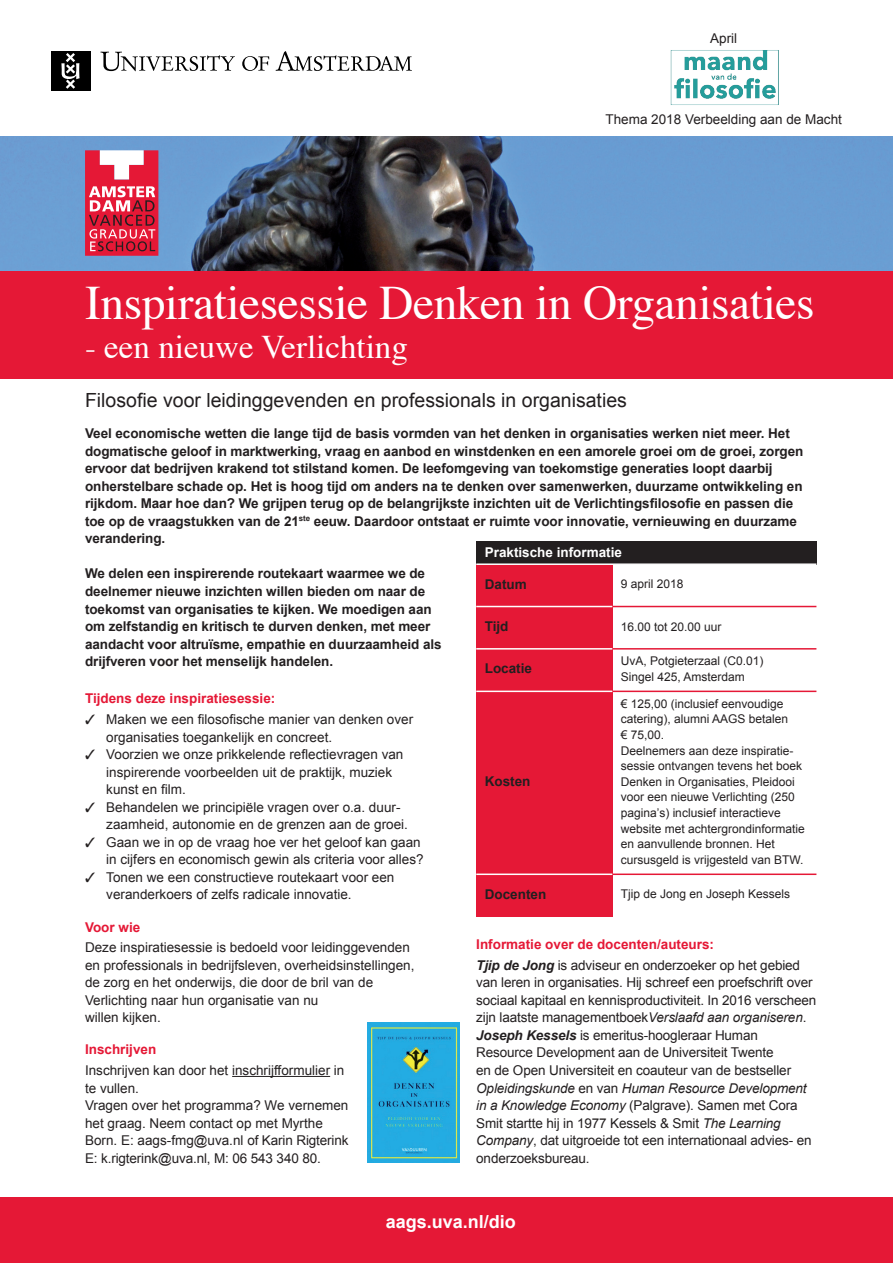
<style>
.page{position:relative;width:893px;height:1263px;background:#fff}
.page>*{position:absolute;margin:0;border:0;box-sizing:border-box;transform-origin:0 0}
.t1{font:48px "Times";letter-spacing:-.01em;color:#fff}
.t2{font:33px "Times";color:#fff}
.t3{font:19.5px "Arial";color:#231f20}
.t4{font:700 18px "Arial";color:#fff}
.t5{font:13.5px/17.5px "Arial";color:#231f20}
.t6{font:700 13.5px/17.5px "Arial";letter-spacing:-.005em;color:#231f20}
.t7{font:700 13.5px "Arial";color:#e51836}
.t8{font:700 13.5px "Arial";color:#fff}
.t9{font:12px/15.6px "Arial";color:#231f20}
.s1{font-weight:700;font-style:italic}
.s2{font-style:italic}
</style>
<div class="page">
<div style="left:0;top:270px;width:893px;height:108px;background:#e51836"></div>
<div style="left:0;top:1197px;width:893px;height:66px;background:#e51836"></div>
<img style="left:0;top:136px;width:893px;height:134px">
<svg style="left:85px;top:150px;width:73px;height:106px"></svg>
<div style="left:51px;top:52px;width:39px;height:39px;background:#000"></div>
<svg style="left:61px;top:53px;width:19px;height:36px"></svg>
<svg style="left:276px;top:51px;width:136px;height:20px"></svg>
<svg style="left:242px;top:56px;width:27px;height:15px"></svg>
<svg style="left:101px;top:52px;width:134px;height:19px"></svg>
<hr style="left:232px;top:1076px;width:98px;height:1px;background:#231f20">
<div style="left:476px;top:541px;width:340px;height:23px;background:#231f20"></div>
<div style="left:476px;top:564px;width:136px;height:42px;background:#e51836"></div>
<div style="left:476px;top:606px;width:136px;height:43px;background:#e51836"></div>
<div style="left:476px;top:649px;width:136px;height:42px;background:#e51836"></div>
<div style="left:476px;top:691px;width:136px;height:183px;background:#e51836"></div>
<hr style="left:476px;top:563px;width:340px;height:2px;background:#fff">
<hr style="left:476px;top:606px;width:340px;height:1px;background:#e51836">
<hr style="left:476px;top:648px;width:340px;height:1px;background:#e51836">
<hr style="left:476px;top:691px;width:340px;height:1px;background:#e51836">
<hr style="left:476px;top:606px;width:136px;height:1px;background:#fff">
<hr style="left:476px;top:648px;width:136px;height:1px;background:#fff">
<hr style="left:476px;top:691px;width:136px;height:1px;background:#fff">
<div style="left:476px;top:874px;width:136px;height:43px;background:#e51836"></div>
<hr style="left:476px;top:873px;width:340px;height:2px;background:#e51836">
<hr style="left:476px;top:873px;width:136px;height:2px;background:#fff">
<img style="left:367px;top:1022px;width:92px;height:141px">
<img style="left:670px;top:50px;width:109px;height:55px">
<p class="t5" style="left:710px;top:30px;width:28px">April</p>
<p class="t5" style="left:605px;top:111px;width:238px">Thema 2018 Verbeelding aan de Macht</p>
<p class="t1" style="left:85px;top:258px;width:731px">Inspiratiesessie Denken in Organisaties</p>
<p class="t2" style="left:85px;top:316px;width:324px">- een nieuwe Verlichting</p>
<p class="t3" style="left:85px;top:387px;width:543px">Filosofie voor leidinggevenden en professionals in organisaties</p>
<p class="t6" style="left:85px;top:425px;width:720px">Veel economische wetten die lange tijd de basis vormden van het denken in organisaties werken niet meer. Het dogmatische geloof in marktwerking, vraag en aanbod en winstdenken en een amorele groei om de groei, zorgen ervoor dat bedrijven krakend tot stilstand komen. De leefomgeving van toekomstige generaties loopt daarbij onherstelbare schade op. Het is hoog tijd om anders na te denken over samenwerken, duurzame ontwikkeling en rijkdom. Maar hoe dan? We grijpen terug op de belangrijkste inzichten uit de Verlichtingsfilosofie en passen die toe op de vraagstukken van de 21<sup>ste</sup> eeuw. Daardoor ontstaat er ruimte voor innovatie, vernieuwing en duurzame verandering.</p>
<p class="t6" style="left:85px;top:565px;width:358px">We delen een inspirerende routekaart waarmee we de deelnemer nieuwe inzichten willen bieden om naar de toekomst van organisaties te kijken. We moedigen aan om zelfstandig en kritisch te durven denken, met meer aandacht voor altruïsme, empathie en duurzaamheid als drijfveren voor het menselijk handelen.</p>
<p class="t8" style="left:485px;top:544px;width:139px">Praktische informatie</p>
<p class="t6" style="left:485px;top:576px;width:43px">Datum</p>
<p class="t9" style="left:621px;top:576px;width:64px">9 april 2018</p>
<p class="t6" style="left:485px;top:618px;width:25px">Tijd</p>
<p class="t9" style="left:621px;top:619px;width:102px">16.00 tot 20.00 uur</p>
<p class="t6" style="left:485px;top:660px;width:49px">Locatie</p>
<p class="t9" style="left:621px;top:653px;width:144px">UvA, Potgieterzaal (C0.01)</p>
<p class="t9" style="left:621px;top:669px;width:126px">Singel 425, Amsterdam</p>
<p class="t7" style="left:85px;top:690px;width:192px">Tijdens deze inspiratiesessie:</p>
<p class="t5" style="left:106px;top:711px;width:308px;text-indent:-21px">✓ Maken we een filosofische manier van denken over organisaties toegankelijk en concreet.</p>
<p class="t5" style="left:106px;top:746px;width:299px;text-indent:-21px">✓ Voorzien we onze prikkelende reflectievragen van inspirerende voorbeelden uit de praktijk, muziek kunst en film.</p>
<p class="t5" style="left:106px;top:798px;width:303px;text-indent:-21px">✓ Behandelen we principiële vragen over o.a. duur&shy;zaamheid, autonomie en de grenzen aan de groei.</p>
<p class="t5" style="left:85px;top:833px;width:340px;text-align:right">✓ Gaan we in op de vraag hoe ver het geloof kan gaan in cijfers en economisch gewin als criteria voor alles?</p>
<p class="t5" style="left:106px;top:868px;width:290px;text-indent:-21px">✓ Tonen we een constructieve routekaart voor een veranderkoers of zelfs radicale innovatie.</p>
<p class="t7" style="left:85px;top:918px;width:57px">Voor wie</p>
<p class="t5" style="left:85px;top:939px;width:331px">Deze inspiratiesessie is bedoeld voor leidinggevenden en professionals in bedrijfsleven, overheidsinstellingen, de zorg en het onderwijs, die door de bril van de Verlichting naar hun organisatie van nu<br>willen kijken.</p>
<p class="t7" style="left:85px;top:1041px;width:73px">Inschrijven</p>
<p class="t5" style="left:85px;top:1062px;width:261px">Inschrijven kan door het inschrijfformulier in te vullen.</p>
<p class="t5" style="left:85px;top:1097px;width:265px">Vragen over het programma? We vernemen het graag. Neem contact op met Myrthe Born. E: aags-fmg@uva.nl of Karin Rigterink E: k.rigterink@uva.nl, M: 06 543 340 80.</p>
<p class="t6" style="left:485px;top:773px;width:47px">Kosten</p>
<p class="t9" style="left:621px;top:696px;width:169px">€ 125,00 (inclusief eenvoudige catering), alumni AAGS betalen € 75,00.</p>
<p class="t9" style="left:621px;top:743px;width:186px">Deelnemers aan deze inspiratie&shy;sessie ontvangen tevens het boek Denken in Organisaties, Pleidooi voor een nieuwe Verlichting (250 pagina’s) inclusief interactieve website met achtergrondinformatie en aanvullende bronnen. Het cursusgeld is vrijgesteld van BTW.</p>
<p class="t6" style="left:485px;top:886px;width:63px">Docenten</p>
<p class="t9" style="left:621px;top:886px;width:171px">Tjip de Jong en Joseph Kessels</p>
<p class="t7" style="left:476px;top:935px;width:239px">Informatie over de docenten/auteurs:</p>
<p class="t5" style="left:476px;top:956px;width:342px"><span class="s1">Tjip de Jong</span> is adviseur en onderzoeker op het gebied van leren in organisaties. Hij schreef een proefschrift over sociaal kapitaal en kennisproductiviteit. In 2016 verscheen zijn laatste managementboek<span class="s2">Verslaafd aan organiseren</span>.</p>
<p class="t5" style="left:476px;top:1026px;width:337px"><span class="s1">Joseph Kessels</span> is emeritus-hoogleraar Human Resource Development aan de Universiteit Twente<br>en de Open Universiteit en coauteur van de bestseller <span class="s2">Opleidingskunde</span> en van <span class="s2">Human Resource Development in a Knowledge Economy</span> (Palgrave). Samen met Cora Smit startte hij in 1977 Kessels &amp; Smit <span class="s2">The Learning Company</span>, dat uitgroeide tot een internationaal advies- en onderzoeksbureau.</p>
<p class="t4" style="left:386px;top:1210px;width:132px">aags.uva.nl/dio</p>
</div>
